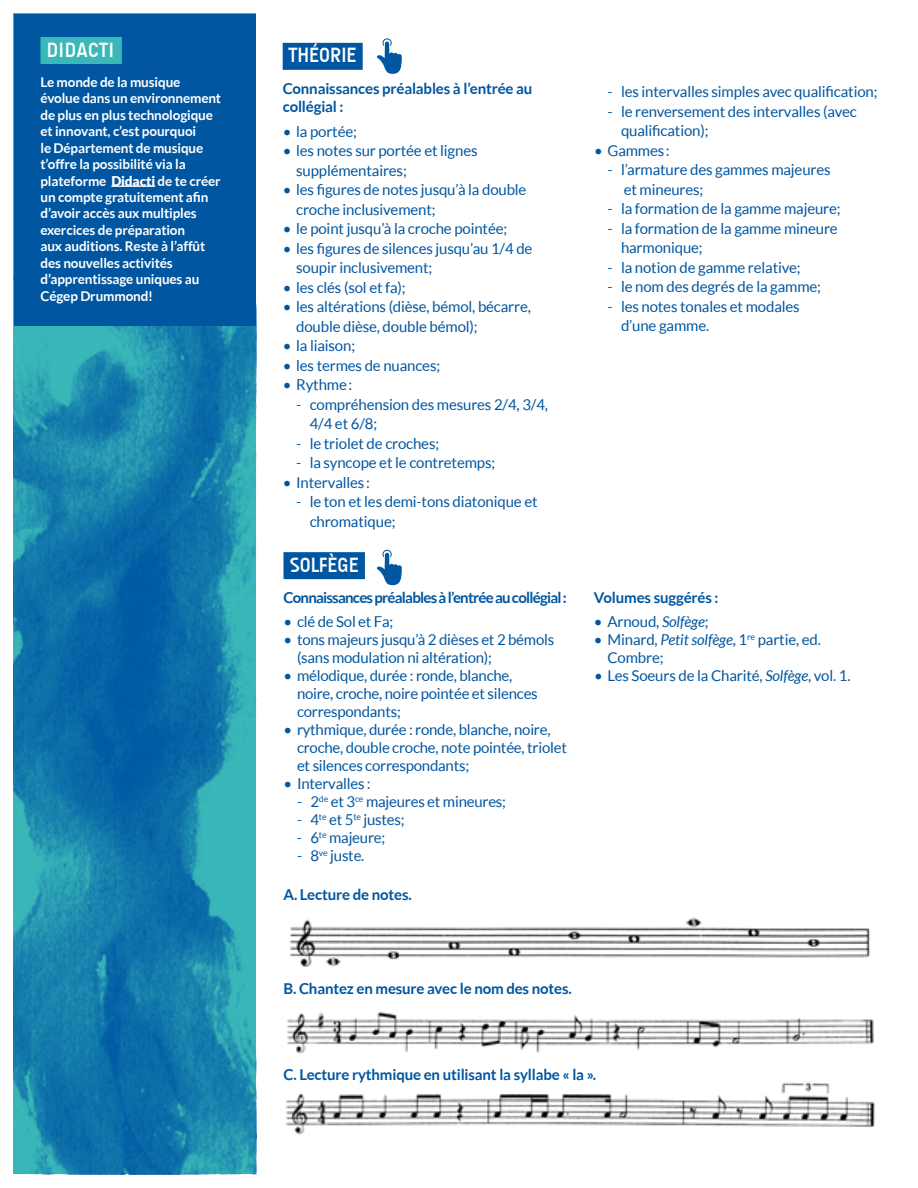
<style>
.page{position:relative;width:918px;height:1188px;background:#fff}
.page>*{position:absolute;margin:0;border:0;box-sizing:border-box;transform-origin:0 0}
.t1{font:700 21px "A Udimat";color:#fff}
.t2{font:700 21px "A Udimat";letter-spacing:.04em;color:#fff}
.t3{font:15px/19.5px "Lato";letter-spacing:-.01em;color:#0056a0}
.t4{font:700 15px/18px "Lato";letter-spacing:-.01em;color:#0056a0}
.t5{font:700 15px "Lato";letter-spacing:-.05em;color:#0056a0}
.t6{font:700 13.5px/16.5px "Lato";letter-spacing:-.01em;color:#fff}
.s1{font-weight:900}
.s2{font-style:italic}
</style>
<div class="page">
<div style="left:284px;top:552px;width:81px;height:27px;background:#0056a0"></div>
<img style="left:290px;top:917px;width:580px;height:51px">
<img style="left:287px;top:1011px;width:587px;height:43px">
<img style="left:286px;top:1082px;width:589px;height:53px">
<img style="left:14px;top:326px;width:242px;height:848px">
<div style="left:283px;top:43px;width:80px;height:27px;background:#0056a0"></div>
<div style="left:14px;top:14px;width:242px;height:312px;background:#0056a0"></div>
<div style="left:40px;top:37px;width:82px;height:27px;background:#3ab8b9"></div>
<hr style="left:111px;top:186px;width:44px;height:1px;background:#fff">
<svg style="left:377px;top:38px;width:25px;height:36px"></svg>
<svg style="left:377px;top:550px;width:25px;height:35px"></svg>
<h1 class="t2" style="left:47px;top:38px;width:69px">DIDACTI</h1>
<p class="t6" style="left:40px;top:73px;width:182px">Le monde de la musique évolue dans un environnement de plus en plus technologique et innovant, c’est pourquoi<br>le Département de musique t’offre la possibilité via la plateforme <span class="s1">Didacti</span> de te créer un compte gratuitement afin d’avoir accès aux multiples exercices de préparation<br>aux auditions. Reste à l’affût des nouvelles activités d’apprentissage uniques au<br>Cégep Drummond!</p>
<h1 class="t1" style="left:289px;top:43px;width:69px">THÉORIE</h1>
<p class="t4" style="left:283px;top:79px;width:251px">Connaissances préalables à l’entrée au collégial :</p>
<p class="t3" style="left:283px;top:121px;width:76px">• la portée;</p>
<p class="t3" style="left:296px;top:141px;width:183px;text-indent:-14px">• les notes sur portée et lignes supplémentaires;</p>
<p class="t3" style="left:296px;top:180px;width:232px;text-indent:-14px">• les figures de notes jusqu’à la double croche inclusivement;</p>
<p class="t3" style="left:283px;top:219px;width:226px">• le point jusqu’à la croche pointée;</p>
<p class="t3" style="left:296px;top:238px;width:238px;text-indent:-14px">• les figures de silences jusqu’au 1/4 de soupir inclusivement;</p>
<p class="t3" style="left:283px;top:277px;width:125px">• les clés (sol et fa);</p>
<p class="t3" style="left:296px;top:297px;width:236px;text-indent:-14px">• les altérations (dièse, bémol, bécarre, double dièse, double bémol);</p>
<p class="t3" style="left:283px;top:336px;width:74px">• la liaison;</p>
<p class="t3" style="left:283px;top:355px;width:159px">• les termes de nuances;</p>
<p class="t3" style="left:283px;top:375px;width:71px">• Rythme:</p>
<p class="t3" style="left:310px;top:394px;width:240px;text-indent:-14px">- compréhension des mesures 2/4, 3/4,<br>4/4 et 6/8;</p>
<p class="t3" style="left:296px;top:433px;width:144px">- le triolet de croches;</p>
<p class="t3" style="left:296px;top:453px;width:201px">- la syncope et le contretemps;</p>
<p class="t3" style="left:283px;top:472px;width:89px">• Intervalles:</p>
<p class="t3" style="left:310px;top:492px;width:229px;text-indent:-14px">- le ton et les demi-tons diatonique et chromatique;</p>
<h1 class="t1" style="left:290px;top:553px;width:70px">SOLFÈGE</h1>
<p class="t5" style="left:284px;top:589px;width:285px">Connaissances préalables à l’entrée au collégial:</p>
<p class="t3" style="left:284px;top:611px;width:111px">• clé de Sol et Fa;</p>
<p class="t3" style="left:297px;top:630px;width:259px;line-height:18px;text-indent:-14px">• tons majeurs jusqu’à 2 dièses et 2 bémols (sans modulation ni altération);</p>
<p class="t3" style="left:297px;top:666px;width:242px;line-height:18px;text-indent:-14px">• mélodique, durée : ronde, blanche, noire, croche, noire pointée et silences correspondants;</p>
<p class="t3" style="left:297px;top:720px;width:272px;line-height:18px;text-indent:-14px">• rythmique, durée : ronde, blanche, noire, croche, double croche, note pointée, triolet et silences correspondants;</p>
<p class="t3" style="left:284px;top:773px;width:89px">• Intervalles :</p>
<p class="t3" style="left:297px;top:791px;width:211px">- 2<sup>de</sup> et 3<sup>ce</sup> majeures et mineures;</p>
<p class="t3" style="left:297px;top:809px;width:109px">- 4<sup>te</sup> et 5<sup>te</sup> justes;</p>
<p class="t3" style="left:297px;top:827px;width:90px">- 6<sup>te</sup> majeure;</p>
<p class="t3" style="left:297px;top:845px;width:69px">- 8<sup>ve</sup> juste.</p>
<p class="t4" style="left:284px;top:885px;width:130px">A. Lecture de notes.</p>
<p class="t3" style="left:608px;top:82px;width:272px">- les intervalles simples avec qualification;</p>
<p class="t3" style="left:621px;top:102px;width:237px;text-indent:-14px">- le renversement des intervalles (avec qualification);</p>
<p class="t3" style="left:594px;top:141px;width:77px">• Gammes:</p>
<p class="t3" style="left:624px;top:160px;width:208px;text-indent:-16px">- l’armature des gammes majeures et mineures;</p>
<p class="t3" style="left:608px;top:199px;width:235px">- la formation de la gamme majeure;</p>
<p class="t3" style="left:621px;top:219px;width:218px;text-indent:-14px">- la formation de la gamme mineure harmonique;</p>
<p class="t3" style="left:608px;top:258px;width:195px">- la notion de gamme relative;</p>
<p class="t3" style="left:608px;top:277px;width:215px">- le nom des degrés de la gamme;</p>
<p class="t3" style="left:621px;top:297px;width:180px;text-indent:-14px">- les notes tonales et modales d’une gamme.</p>
<p class="t4" style="left:594px;top:588px;width:126px">Volumes suggérés :</p>
<p class="t3" style="left:594px;top:611px;width:116px">• Arnoud, <span class="s2">Solfège</span>;</p>
<p class="t3" style="left:608px;top:630px;width:215px;line-height:18px;text-indent:-14px">• Minard, <span class="s2">Petit solfège</span>, 1<sup>re</sup> partie, ed.<br>Combre;</p>
<p class="t3" style="left:594px;top:665px;width:258px">• Les Soeurs de la Charité, <span class="s2">Solfège</span>, vol. 1.</p>
<p class="t4" style="left:284px;top:979px;width:290px">B. Chantez en mesure avec le nom des notes.</p>
<p class="t4" style="left:284px;top:1065px;width:314px">C. Lecture rythmique en utilisant la syllabe « la ».</p>
</div>
